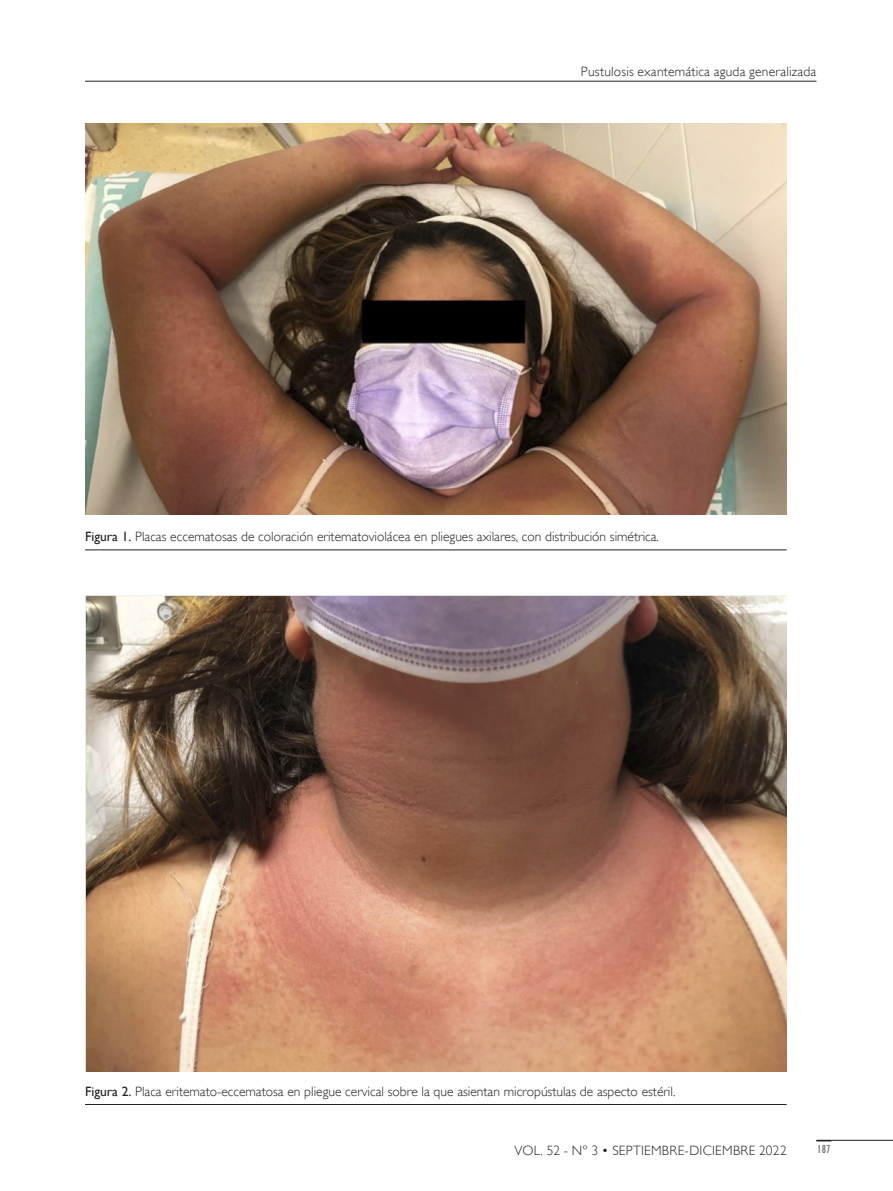
<style>
.page{position:relative;width:893px;height:1191px;background:#fff}
.page>*{position:absolute;margin:0;border:0;box-sizing:border-box;transform-origin:0 0}
._10-Texto_Común{font:300 13.5px "Gill Sans";color:#231f20}
._00-Boletin_cabecera{font:300 13.5px "Gill Sans";letter-spacing:.015em;color:#231f20}
._00-Numero_de_folio{font:condensed 12px "Gill Sans";color:#6c6d70}
.s1{font-weight:400}
</style>
<div class="page">
<hr style="left:85px;top:81px;width:731px;height:1px;background:#231f20">
<hr style="left:816px;top:1140px;width:77px;height:1px;background:#231f20">
<img style="left:85px;top:123px;width:702px;height:391px">
<hr style="left:85px;top:549px;width:702px;height:1px;background:#231f20">
<img style="left:85px;top:595px;width:702px;height:476px">
<hr style="left:85px;top:1104px;width:702px;height:1px;background:#231f20">
<p class="_00-Boletin_cabecera" style="left:581px;top:64px;width:237px">Pustulosis exantemática aguda generalizada</p>
<p class="_10-Texto_Común" style="left:85px;top:529px;width:575px"><span class="s1">Figura 1.</span> Placas eccematosas de coloración eritematoviolácea en pliegues axilares, con distribución simétrica.</p>
<p class="_10-Texto_Común" style="left:85px;top:1083px;width:592px"><span class="s1">Figura 2.</span> Placa eritemato-eccematosa en pliegue cervical sobre la que asientan micropústulas de aspecto estéril.</p>
<p class="_00-Boletin_cabecera" style="left:515px;top:1142px;width:274px">VOL. 52 - Nº 3 • SEPTIEMBRE-DICIEMBRE 2022</p>
<p class="_00-Numero_de_folio" style="left:817px;top:1142px;width:15px">187</p>
</div>
